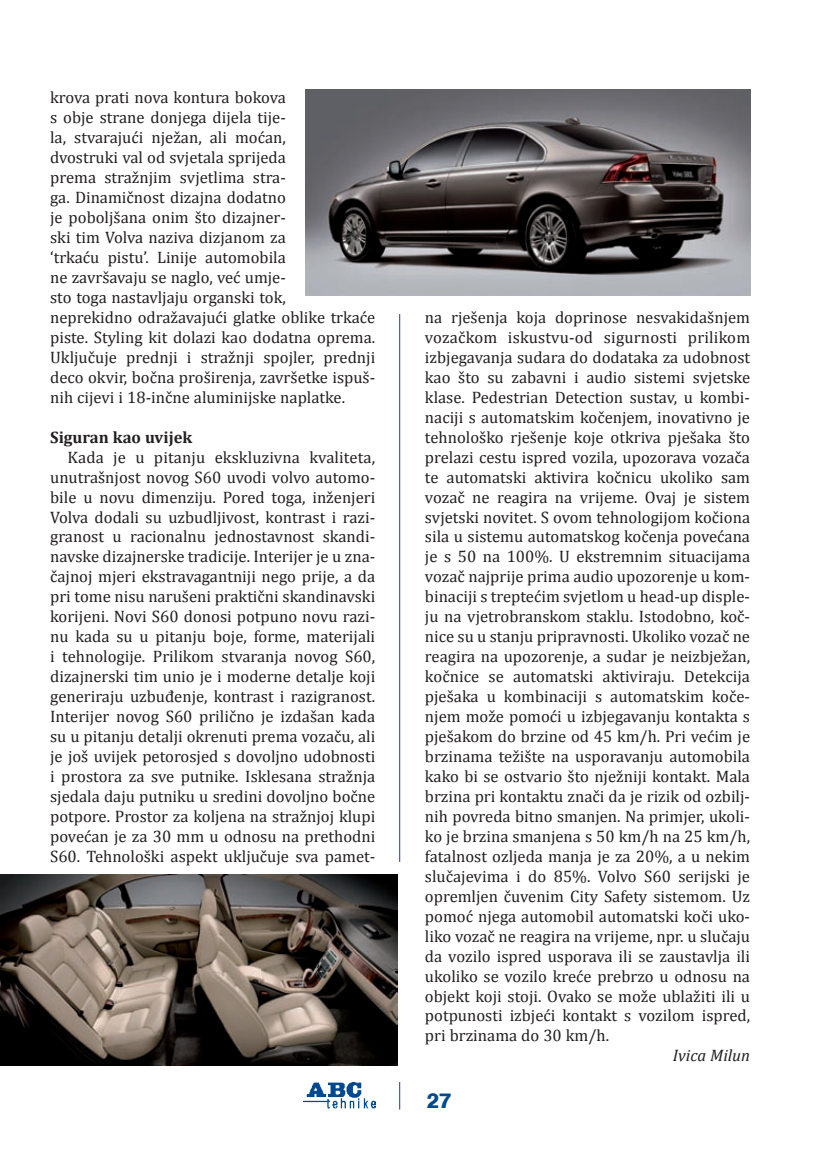
<style>
.page{position:relative;width:819px;height:1166px;background:#fff}
.page>*{position:absolute;margin:0;border:0;box-sizing:border-box;transform-origin:0 0}
.t1{font:800 21px "Swiss 721 BT";color:#01498e}
.t2{font:16.62px/19.9px "Cambria";color:#231f20;text-align:justify}
.t3{font:700 16.62px "Cambria";color:#231f20}
.t4{font:italic 16.62px "Cambria";color:#231f20}
</style>
<div class="page">
<img style="left:303px;top:1082px;width:72px;height:26px">
<hr style="left:399px;top:314px;width:1px;height:548px;background:#293795">
<svg style="left:399px;top:1082px;width:1px;height:27px"></svg>
<img style="left:306px;top:90px;width:444px;height:205px">
<img style="left:1px;top:874px;width:396px;height:191px">
<p class="t2" style="left:50px;top:88px;width:326px;text-align:left">krova prati nova kontura bokova<br>s obje strane donjega dijela tije-<br>la, stvarajući nježan, ali moćan,<br>dvostruki val od svjetala sprijeda<br>prema stražnjim svjetlima stra-<br>ga. Dinamičnost dizajna dodatno<br>je poboljšana onim što dizajner-<br>ski tim Volva naziva dizjanom za<br>‘trkaću pistu’. Linije automobila<br>ne završavaju se naglo, već umje-<br>sto toga nastavljaju organski tok,<br>neprekidno odražavajući glatke oblike trkaće piste. Styling kit dolazi kao dodatna oprema.<br>Uključuje prednji i stražnji spojler, prednji deco okvir, bočna proširenja, završetke ispuš&shy;nih cijevi i 18-inčne aluminijske naplatke.</p>
<p class="t3" style="left:50px;top:427px;width:144px">Siguran kao uvijek</p>
<p class="t2" style="left:50px;top:447px;width:326px;text-indent:17px">Kada je u pitanju ekskluzivna kvaliteta, unutrašnjost novog S60 uvodi volvo automo&shy;bile u novu dimenziju. Pored toga, inženjeri Volva dodali su uzbudljivost, kontrast i razi&shy;granost u racionalnu jednostavnost skandi&shy;navske dizajnerske tradicije. Interijer je u zna&shy;čajnoj mjeri ekstravagantniji nego prije, a da pri tome nisu narušeni praktični skandinavski korijeni. Novi S60 donosi potpuno novu razi&shy;nu kada su u pitanju boje, forme, materijali i tehnologije. Prilikom stvaranja novog S60, dizajnerski tim unio je i moderne detalje koji generiraju uzbuđenje, kontrast i razigranost.<br>Interijer novog S60 prilično je izdašan kada su u pitanju detalji okrenuti prema vozaču, ali je još uvijek petorosjed s dovoljno udobnosti i prostora za sve putnike. Isklesana stražnja sjedala daju putniku u sredini dovoljno bočne potpore. Prostor za koljena na stražnjoj klupi povećan je za 30 mm u odnosu na prethodni S60. Tehnološki aspekt uključuje sva pamet-</p>
<p class="t2" style="left:425px;top:307px;width:326px">na rješenja koja doprinose nesvakidašnjem vozačkom iskustvu-od sigurnosti prilikom izbjegavanja sudara do dodataka za udobnost kao što su zabavni i audio sistemi svjetske klase. Pedestrian Detection sustav, u kombi&shy;naciji s automatskim kočenjem, inovativno je tehnološko rješenje koje otkriva pješaka što prelazi cestu ispred vozila, upozorava vozača te automatski aktivira kočnicu ukoliko sam vozač ne reagira na vrijeme. Ovaj je sistem svjetski novitet. S ovom tehnologijom kočiona sila u sistemu automatskog kočenja povećana je s 50 na 100%. U ekstremnim situacijama vozač najprije prima audio upozorenje u kom&shy;binaciji s treptećim svjetlom u head-up disple&shy;ju na vjetrobranskom staklu. Istodobno, koč&shy;nice su u stanju pripravnosti. Ukoliko vozač ne reagira na upozorenje, a sudar je neizbježan, kočnice se automatski aktiviraju. Detekcija pješaka u kombinaciji s automatskim koče&shy;njem može pomoći u izbjegavanju kontakta s pješakom do brzine od 45 km/h. Pri većim je brzinama težište na usporavanju automobila kako bi se ostvario što nježniji kontakt. Mala brzina pri kontaktu znači da je rizik od ozbilj&shy;nih povreda bitno smanjen. Na primjer, ukoli&shy;ko je brzina smanjena s 50 km/h na 25 km/h, fatalnost ozljeda manja je za 20%, a u nekim slučajevima i do 85%. Volvo S60 serijski je opremljen čuvenim City Safety sistemom. Uz pomoć njega automobil automatski koči uko&shy;liko vozač ne reagira na vrijeme, npr. u slučaju da vozilo ispred usporava ili se zaustavlja ili ukoliko se vozilo kreće prebrzo u odnosu na objekt koji stoji. Ovako se može ublažiti ili u potpunosti izbjeći kontakt s vozilom ispred, pri brzinama do 30 km/h.</p>
<p class="t4" style="left:672px;top:1045px;width:79px">Ivica Milun</p>
<p class="t1" style="left:426px;top:1087px;width:26px">27</p>
</div>
